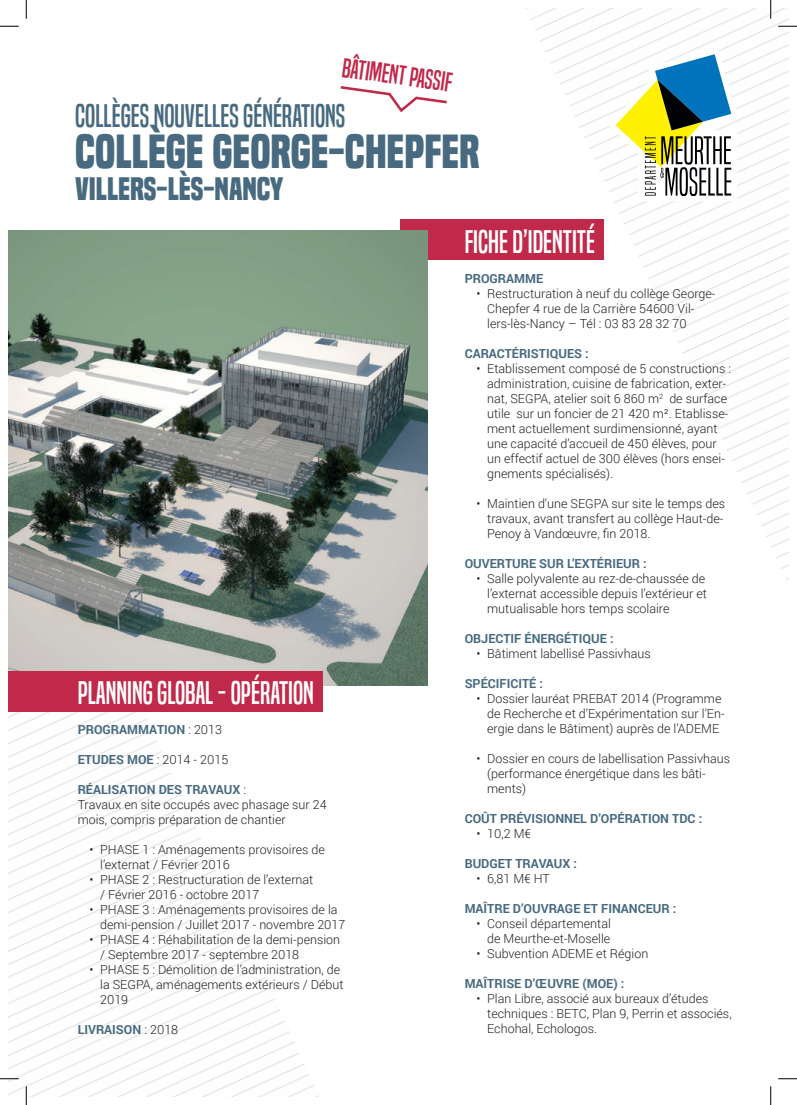
<style>
.page{position:relative;width:797px;height:1105px;background:#fff}
.page>*{position:absolute;margin:0;border:0;box-sizing:border-box;transform-origin:0 0}
.t1{font:700 44.62px "Built Titling Rg";color:#476a80}
.t2{font:30.5px "Built Titling Rg";color:#fff}
.t3{font:30.5px "Built Titling Rg";color:#476a80}
.t4{font:700 30.25px "Built Titling Rg";color:#476a80}
.t5{font:25.62px "Built Titling Rg";color:#c02949}
.t6{font:300 12.5px/15px "Roboto";color:#231f20}
.t7{font:700 12.5px "Roboto";color:#476a80}
.s1{font-weight:300;color:#231f20}
.s2{font-weight:700;color:#476a80}
</style>
<div class="page">
<img style="left:9px;top:686px;width:314px;height:410px">
<img style="left:522px;top:9px;width:266px;height:571px">
<div style="left:400px;top:220px;width:203px;height:40px;background:#c02949"></div>
<img style="left:9px;top:231px;width:419px;height:455px">
<div style="left:9px;top:671px;width:313px;height:41px;background:#c02949"></div>
<svg style="left:608px;top:48px;width:129px;height:153px"></svg>
<svg style="left:340px;top:86px;width:107px;height:27px"></svg>
<svg style="left:0;top:25px;width:19px;height:2px"></svg>
<svg style="left:778px;top:25px;width:19px;height:2px"></svg>
<svg style="left:0;top:1078px;width:19px;height:1px"></svg>
<svg style="left:778px;top:1078px;width:19px;height:1px"></svg>
<svg style="left:25px;top:0;width:2px;height:19px"></svg>
<svg style="left:25px;top:1086px;width:2px;height:19px"></svg>
<svg style="left:770px;top:0;width:1px;height:19px"></svg>
<svg style="left:770px;top:1086px;width:1px;height:19px"></svg>
<h3 class="t5" style="left:345px;top:52px;width:112px;rotate:8deg">BÂTIMENT PASSIF</h3>
<h2 class="t3" style="left:75px;top:97px;width:272px">COLLÈGES NOUVELLES GÉNÉRATIONS</h2>
<h1 class="t1" style="left:75px;top:125px;width:406px">COLLÈGE GEORGE-CHEPFER</h1>
<h3 class="t4" style="left:75px;top:171px;width:210px">VILLERS-LÈS-NANCY</h3>
<h2 class="t2" style="left:464px;top:223px;width:132px">FICHE D’IDENTITÉ</h2>
<p class="t7" style="left:464px;top:270px;width:80px">PROGRAMME</p>
<p class="t6" style="left:487px;top:285px;width:230px;text-indent:-11px">• Restructuration à neuf du collège George-<br>Chepfer 4 rue de la Carrière 54600 Vil&shy;lers-lès-Nancy – Tél : 03 83 28 32 70</p>
<p class="t7" style="left:464px;top:345px;width:126px">CARACTÉRISTIQUES :</p>
<p class="t6" style="left:487px;top:360px;width:245px;text-indent:-11px">• Etablissement composé de 5 constructions : administration, cuisine de fabrication, exter&shy;nat, SEGPA, atelier soit 6 860 m<sup>2</sup> de surface utile sur un foncier de 21 420 m². Etablisse&shy;ment actuellement surdimensionné, ayant une capacité d’accueil de 450 élèves, pour un effectif actuel de 300 élèves (hors ensei&shy;gnements spécialisés).</p>
<p class="t6" style="left:487px;top:495px;width:239px;text-indent:-11px">• Maintien d’une SEGPA sur site le temps des travaux, avant transfert au collège Haut-de-<br>Penoy à Vandœuvre, fin 2018.</p>
<p class="t7" style="left:464px;top:554px;width:183px">OUVERTURE SUR L’EXTÉRIEUR :</p>
<p class="t6" style="left:487px;top:570px;width:221px;text-indent:-11px">• Salle polyvalente au rez-de-chaussée de l’externat accessible depuis l’extérieur et mutualisable hors temps scolaire</p>
<p class="t7" style="left:464px;top:629px;width:150px">OBJECTIF ÉNERGÉTIQUE :</p>
<p class="t6" style="left:476px;top:645px;width:176px">• Bâtiment labellisé Passivhaus</p>
<p class="t7" style="left:464px;top:674px;width:80px">SPÉCIFICITÉ :</p>
<p class="t6" style="left:487px;top:690px;width:239px;text-indent:-11px">• Dossier lauréat PREBAT 2014 (Programme de Recherche et d’Expérimentation sur l’En&shy;ergie dans le Bâtiment) auprès de l’ADEME</p>
<p class="t6" style="left:487px;top:750px;width:244px;text-indent:-11px">• Dossier en cours de labellisation Passivhaus (performance énergétique dans les bâti&shy;ments)</p>
<p class="t7" style="left:464px;top:809px;width:239px">COÛT PRÉVISIONNEL D’OPÉRATION TDC :</p>
<p class="t6" style="left:476px;top:825px;width:56px">• 10,2 M€</p>
<p class="t7" style="left:464px;top:854px;width:114px">BUDGET TRAVAUX :</p>
<p class="t6" style="left:476px;top:870px;width:75px">• 6,81 M€ HT</p>
<p class="t7" style="left:464px;top:899px;width:213px">MAÎTRE D’OUVRAGE ET FINANCEUR :</p>
<p class="t6" style="left:476px;top:915px;width:136px;text-align:right">• Conseil départemental de Meurthe-et-Moselle</p>
<p class="t6" style="left:476px;top:945px;width:173px">• Subvention ADEME et Région</p>
<p class="t7" style="left:464px;top:974px;width:161px">MAÎTRISE D’ŒUVRE (MOE) :</p>
<p class="t6" style="left:487px;top:990px;width:246px;text-indent:-11px">• Plan Libre, associé aux bureaux d’études techniques : BETC, Plan 9, Perrin et associés,<br>Echohal, Echologos.</p>
<h2 class="t2" style="left:78px;top:674px;width:238px">PLANNING GLOBAL - OPÉRATION</h2>
<p class="t7" style="left:78px;top:720px;width:146px">PROGRAMMATION <span class="s1">: 2013</span></p>
<p class="t6" style="left:78px;top:751px;width:152px"><span class="s2">ETUDES MOE</span> : 2014 - 2015</p>
<p class="t6" style="left:78px;top:781px;width:250px"><span class="s2">RÉALISATION DES TRAVAUX</span> :<br>Travaux en site occupés avec phasage sur 24 mois, compris préparation de chantier</p>
<p class="t6" style="left:100px;top:841px;width:226px;text-indent:-11px">• PHASE 1 : Aménagements provisoires de l’externat / Février 2016</p>
<p class="t6" style="left:100px;top:871px;width:215px;text-indent:-11px">• PHASE 2 : Restructuration de l’externat / Février 2016 - octobre 2017</p>
<p class="t6" style="left:100px;top:901px;width:247px;text-indent:-11px">• PHASE 3 : Aménagements provisoires de la demi-pension / Juillet 2017 - novembre 2017</p>
<p class="t6" style="left:100px;top:931px;width:241px;text-indent:-11px">• PHASE 4 : Réhabilitation de la demi-pension / Septembre 2017 - septembre 2018</p>
<p class="t6" style="left:100px;top:961px;width:245px;text-indent:-11px">• PHASE 5 : Démolition de l’administration, de la SEGPA, aménagements extérieurs / Début<br>2019</p>
<p class="t7" style="left:78px;top:1020px;width:102px">LIVRAISON <span class="s1">: 2018</span></p>
</div>
